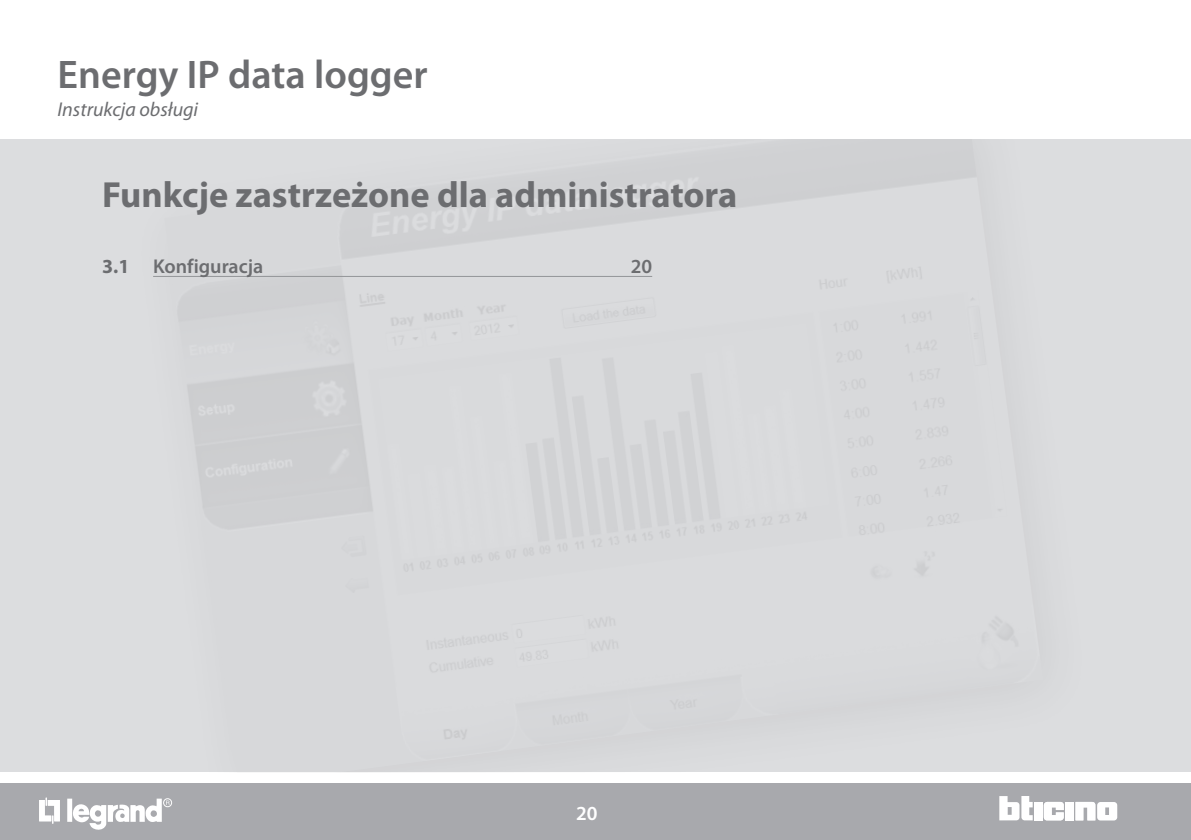
<style>
.page{position:relative;width:1191px;height:840px;background:#fff}
.page>*{position:absolute;margin:0;border:0;box-sizing:border-box;transform-origin:0 0}
.t1{font:600 40px "Myriad Pro";color:#6c6d70}
.t2{font:700 36.4px "Myriad Pro";color:#6c6d70}
.t3{font:italic 20px "Myriad Pro";color:#6c6d70}
.t4{font:600 20px "Myriad Pro";color:#6c6d70}
.t5{font:600 20px "Myriad Pro";color:#fff}
.s1{font-weight:700}
</style>
<div class="page">
<div style="left:0;top:783px;width:1191px;height:56px;background:#a8a9ad"></div>
<div style="left:1034px;top:801px;width:8px;height:18px;background:#fff"></div>
<div style="left:1065px;top:801px;width:8px;height:18px;background:#fff"></div>
<svg style="left:1075px;top:801px;width:42px;height:19px"></svg>
<svg style="left:999px;top:796px;width:33px;height:23px"></svg>
<svg style="left:1043px;top:801px;width:20px;height:18px"></svg>
<div style="left:67px;top:798px;width:5px;height:23px;background:#fff"></div>
<svg style="left:39px;top:797px;width:21px;height:26px"></svg>
<div style="left:163px;top:798px;width:9px;height:8px;border:1px solid #fff;border-radius:50%"></div>
<svg style="left:72px;top:798px;width:98px;height:32px"></svg>
<div style="left:0;top:139px;width:1191px;height:632px;background:#dcdddf"></div>
<hr style="left:153px;top:276px;width:499px;height:1px;background:#939598">
<p class="t1" style="left:58px;top:49px;width:371px">Energy IP data logger</p>
<p class="t3" style="left:58px;top:96px;width:142px">Instrukcja obsługi</p>
<p class="t2" style="left:102px;top:171px;width:636px">Funkcje zastrzeżone dla administratora</p>
<p class="t4" style="left:102px;top:253px;width:163px"><span class="s1">3.1</span> Konfiguracja</p>
<p class="t4" style="left:631px;top:253px;width:23px">20</p>
<p class="t5" style="left:576px;top:800px;width:23px">20</p>
</div>
